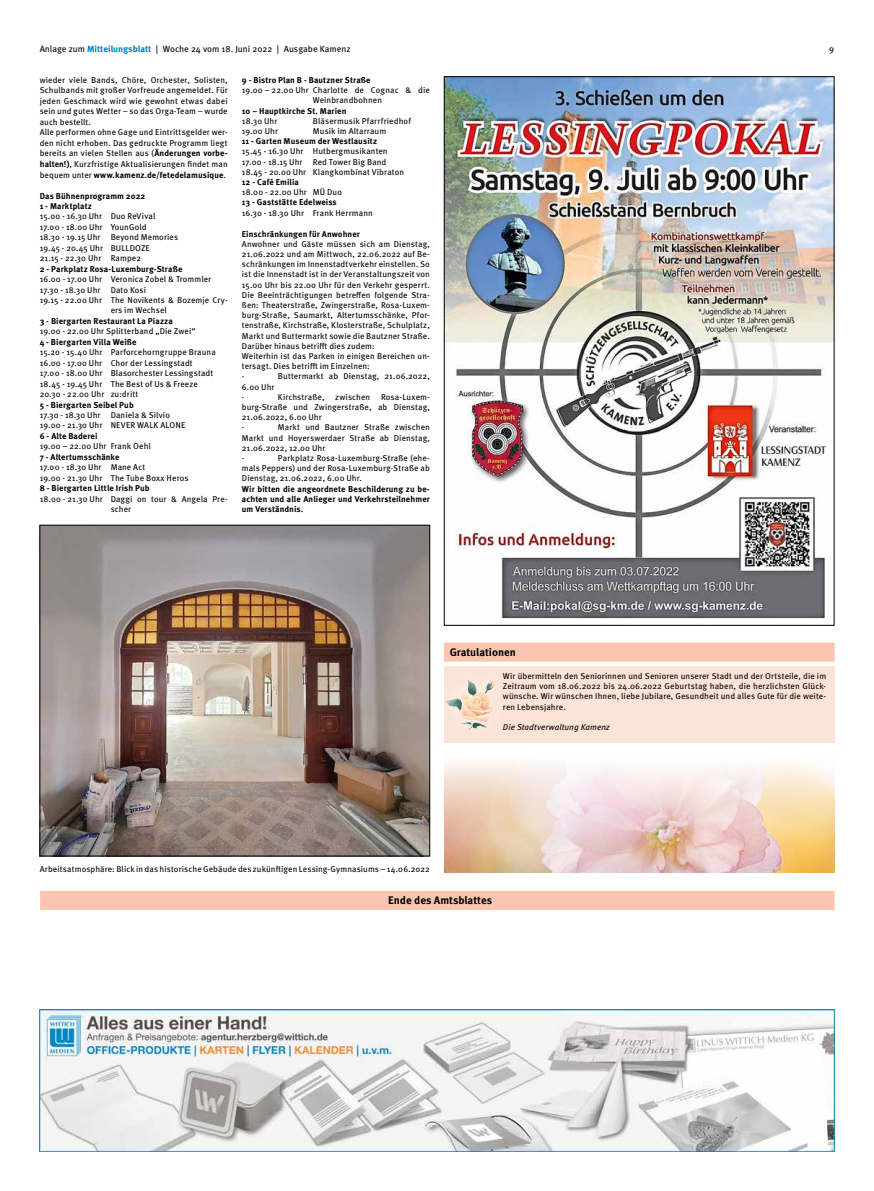
<style>
.page{position:relative;width:874px;height:1191px;background:#fff}
.page>*{position:absolute;margin:0;border:0;box-sizing:border-box;transform-origin:0 0}
.t1{font:700 11px "Meta Pro";color:#000}
.t2{font:9px "Meta Pro";color:#000}
.t3{font:8.5px/10.2px "Meta Pro";letter-spacing:.01em;color:#000}
.t4{font:700 8.5px/10.2px "Meta Pro";letter-spacing:.01em;color:#000}
.t5{font:italic 8.5px "Meta Pro";letter-spacing:.005em;color:#000}
.s1{font-weight:700;color:#007bc4}
.s2{font-weight:700}
</style>
<div class="page">
<img style="left:446px;top:79px;width:385px;height:540px">
<img style="left:42px;top:527px;width:385px;height:327px">
<div style="left:40px;top:525px;width:389px;height:331px;border:1px solid #000"></div>
<div style="left:444px;top:642px;width:390px;height:19px;background:#f9c5af"></div>
<div style="left:444px;top:666px;width:390px;height:77px;background:#fce3d7"></div>
<svg style="left:423px;top:653px;width:95px;height:98px"></svg>
<img style="left:444px;top:762px;width:389px;height:110px">
<div style="left:40px;top:891px;width:794px;height:19px;background:#f9c5af"></div>
<img style="left:40px;top:1009px;width:793px;height:142px">
<p class="t2" style="left:40px;top:42px;width:312px">Anlage zum <span class="s1">Mitteilungsblatt</span> | Woche 24 vom 18. Juni 2022 | Ausgabe Kamenz</p>
<p class="t2" style="left:828px;top:42px;width:7px">9</p>
<p class="t3" style="left:40px;top:74px;width:189px;line-height:10.5px">wieder viele Bands, Chöre, Orchester, Solisten, Schulbands mit großer Vorfreude angemeldet. Für jeden Geschmack wird wie gewohnt etwas dabei sein und gutes Wetter – so das Orga-Team – wurde auch bestellt.<br>Alle performen ohne Gage und Eintrittsgelder wer&shy;den nicht erhoben. Das gedruckte Programm liegt bereits an vielen Stellen aus (<span class="s2">Änderungen vorbe&shy;halten!)</span>, Kurzfristige Aktualisierungen findet man bequem unter <span class="s2">www.kamenz.de/fetedelamusique</span>.</p>
<p class="t4" style="left:40px;top:190px;width:107px">Das Bühnenprogramm 2022<br>1 - Marktplatz</p>
<p class="t3" style="left:40px;top:211px;width:140px">15.00 - 16.30 Uhr Duo ReVival<br>17.00 - 18.00 Uhr YounGold<br>18.30 - 19.15 Uhr Beyond Memories<br>19.45 - 20.45 Uhr BULLDOZE<br>21.15 - 22.30 Uhr Rampe2</p>
<p class="t4" style="left:40px;top:263px;width:144px">2 - Parkplatz Rosa-Luxemburg-Straße</p>
<p class="t3" style="left:40px;top:273px;width:173px">16.00 - 17.00 Uhr Veronica Zobel &amp; Trommler</p>
<p class="t3" style="left:40px;top:284px;width:108px">17.30 - 18.30 Uhr Dato Kosi</p>
<p class="t3" style="left:40px;top:294px;width:189px">19.15 - 22.00 Uhr The Novikents &amp; Bozemje Cry-</p>
<p class="t3" style="left:111px;top:305px;width:58px">ers im Wechsel</p>
<p class="t4" style="left:40px;top:315px;width:135px">3 - Biergarten Restaurant La Piazza</p>
<p class="t3" style="left:40px;top:326px;width:157px">19.00 - 22.00 Uhr Splitterband „Die Zwei“</p>
<p class="t4" style="left:40px;top:336px;width:98px">4 - Biergarten Villa Weiße</p>
<p class="t3" style="left:40px;top:346px;width:177px">15.20 - 15.40 Uhr Parforcehorngruppe Brauna 16.00 - 17.00 Uhr Chor der Lessingstadt<br>17.00 - 18.00 Uhr Blasorchester Lessingstadt 18.45 - 19.45 Uhr The Best of Us &amp; Freeze 20.30 - 22.00 Uhr zu:dritt</p>
<p class="t4" style="left:40px;top:399px;width:95px">5 - Biergarten Seibel Pub</p>
<p class="t3" style="left:40px;top:409px;width:147px">17.30 - 18.30 Uhr Daniela &amp; Silvio<br>19.00 - 21.30 Uhr NEVER WALK ALONE</p>
<p class="t4" style="left:40px;top:430px;width:59px">6 - Alte Baderei</p>
<p class="t3" style="left:40px;top:441px;width:113px">19.00 – 22.00 Uhr Frank Oehl</p>
<p class="t4" style="left:40px;top:451px;width:81px">7 - Altertumsschänke</p>
<p class="t3" style="left:40px;top:461px;width:150px">17.00 - 18.30 Uhr Mane Act<br>19.00 - 21.30 Uhr The Tube Boxx Heros</p>
<p class="t4" style="left:40px;top:482px;width:111px">8 - Biergarten Little Irish Pub</p>
<p class="t3" style="left:111px;top:493px;width:118px;text-indent:-71px">18.00 - 21.30 Uhr Daggi on tour &amp; Angela Pre&shy;scher</p>
<p class="t4" style="left:242px;top:74px;width:130px">9 - Bistro Plan B - Bautzner Straße</p>
<p class="t3" style="left:313px;top:84px;width:118px;text-indent:-71px">19.00 – 22.00 Uhr Charlotte de Cognac &amp; die<br>Weinbrandbohnen</p>
<p class="t4" style="left:242px;top:105px;width:106px">10 – Hauptkirche St. Marien</p>
<p class="t3" style="left:242px;top:115px;width:37px">18.30 Uhr</p>
<p class="t3" style="left:313px;top:115px;width:100px">Bläsermusik Pfarrfriedhof</p>
<p class="t3" style="left:242px;top:125px;width:38px">19.00 Uhr</p>
<p class="t3" style="left:313px;top:125px;width:75px">Musik im Altarraum</p>
<p class="t4" style="left:242px;top:135px;width:137px">11 - Garten Museum der Westlausitz</p>
<p class="t3" style="left:242px;top:146px;width:164px">15.45 - 16.30 Uhr Hutbergmusikanten<br>17.00 - 18.15 Uhr Red Tower Big Band<br>18.45 - 20.00 Uhr Klangkombinat Vibraton</p>
<p class="t4" style="left:242px;top:176px;width:58px">12 - Café Emilia</p>
<p class="t3" style="left:242px;top:186px;width:102px">18.00 - 22.00 Uhr MÜ Duo</p>
<p class="t4" style="left:242px;top:197px;width:96px">13 - Gaststätte Edelweiss</p>
<p class="t3" style="left:242px;top:207px;width:132px">16.30 - 18.30 Uhr Frank Herrmann</p>
<p class="t4" style="left:242px;top:228px;width:119px">Einschränkungen für Anwohner</p>
<p class="t3" style="left:242px;top:238px;width:189px">Anwohner und Gäste müssen sich am Dienstag, 21.06.2022 und am Mittwoch, 22.06.2022 auf Be&shy;schränkungen im Innenstadtverkehr einstellen. So ist die Innenstadt ist in der Veranstaltungszeit von 15.00 Uhr bis 22.00 Uhr für den Verkehr gesperrt.<br>Die Beeinträchtigungen betreffen folgende Stra&shy;ßen: Theaterstraße, Zwingerstraße, Rosa-Luxem&shy;burg-Straße, Saumarkt, Altertumsschänke, Pfor&shy;tenstraße, Kirchstraße, Klosterstraße, Schulplatz, Markt und Buttermarkt sowie die Bautzner Straße.<br>Darüber hinaus betrifft dies zudem:<br>Weiterhin ist das Parken in einigen Bereichen un&shy;tersagt. Dies betrifft im Einzelnen:<br>·</p>
<p class="t3" style="left:278px;top:371px;width:153px">Buttermarkt ab Dienstag, 21.06.2022,</p>
<p class="t3" style="left:242px;top:381px;width:34px">6.00 Uhr ·</p>
<p class="t3" style="left:278px;top:391px;width:48px">Kirchstraße,</p>
<p class="t3" style="left:335px;top:391px;width:37px">zwischen</p>
<p class="t3" style="left:242px;top:391px;width:189px;text-indent:139px">Rosa-Luxem&shy;burg-Straße und Zwingerstraße, ab Dienstag,<br>21.06.2022, 6.00 Uhr<br>·</p>
<p class="t3" style="left:242px;top:422px;width:189px;text-indent:36px">Markt und Bautzner Straße zwischen<br>Markt und Hoyerswerdaer Straße ab Dienstag,<br>21.06.2022, 12.00 Uhr<br>·</p>
<p class="t3" style="left:242px;top:452px;width:189px;text-align:justify;text-indent:36px">Parkplatz Rosa-Luxemburg-Straße (ehe&shy;mals Peppers) und der Rosa-Luxemburg-Straße ab Dienstag, 21.06.2022, 6.00 Uhr.</p>
<p class="t4" style="left:242px;top:483px;width:189px;text-align:justify">Wir bitten die angeordnete Beschilderung zu be&shy;achten und alle Anlieger und Verkehrsteilnehmer um Verständnis.</p>
<p class="t1" style="left:449px;top:643px;width:68px">Gratulationen</p>
<p class="t3" style="left:502px;top:670px;width:324px;text-align:justify">Wir übermitteln den Seniorinnen und Senioren unserer Stadt und der Ortsteile, die im Zeitraum vom 18.06.2022 bis 24.06.2022 Geburtstag haben, die herzlichsten Glück&shy;wünsche. Wir wünschen Ihnen, liebe Jubilare, Gesundheit und alles Gute für die weite&shy;ren Lebensjahre.</p>
<p class="t5" style="left:502px;top:720px;width:108px">Die Stadtverwaltung Kamenz</p>
<p class="t3" style="left:40px;top:863px;width:391px">Arbeitsatmosphäre: Blick in das historische Gebäude des zukünftigen Lessing-Gymnasiums – 14.06.2022</p>
<p class="t1" style="left:388px;top:891px;width:105px">Ende des Amtsblattes</p>
</div>
